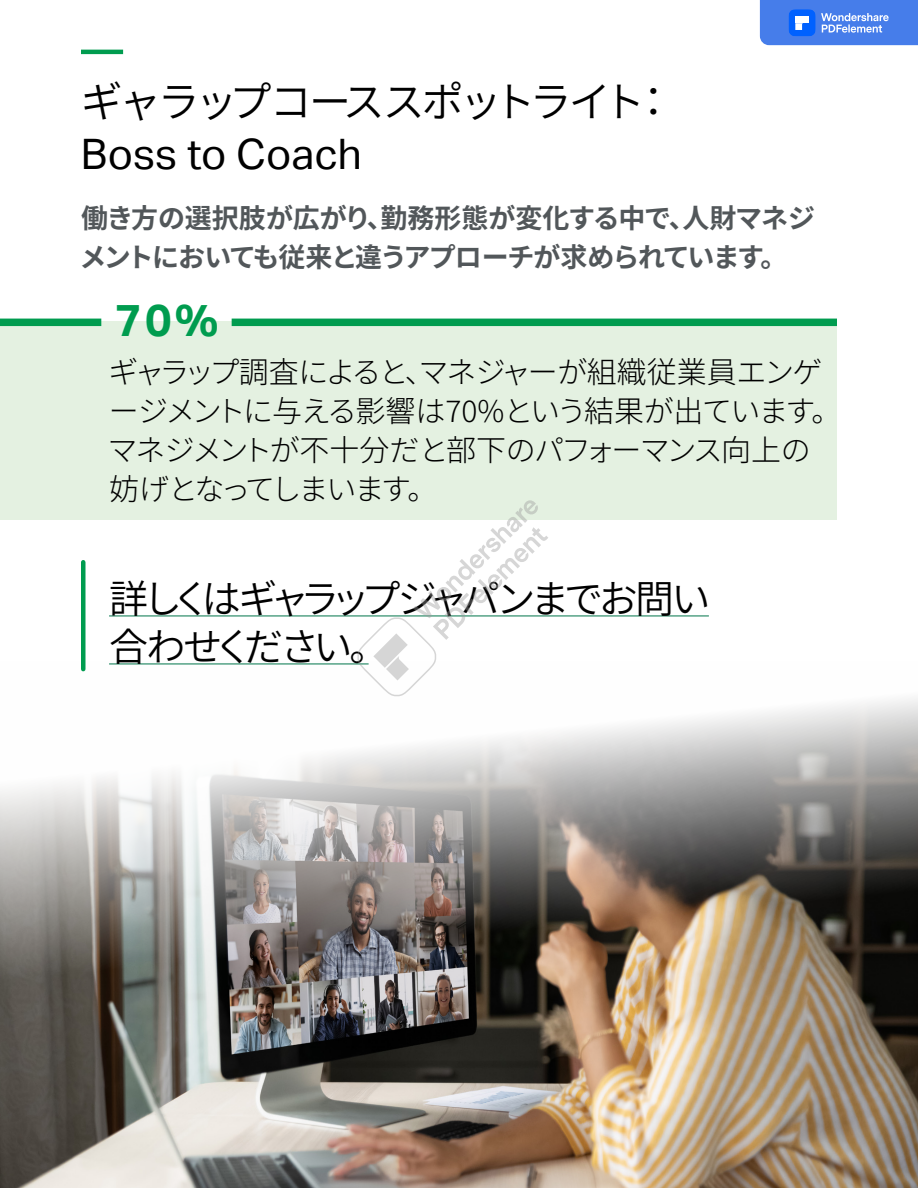
<style>
.page{position:relative;width:918px;height:1188px;background:#fff}
.page>*{position:absolute;margin:0;border:0;box-sizing:border-box;transform-origin:0 0}
.t1{font:700 45px "Aktiv Grotesk";color:#009c4f}
.Headers_btcad_title{font:42px/52.5px "Source Han Sans JP";letter-spacing:-.095em;color:#000}
.Body_body{font:39px/48px "Source Han Sans JP";letter-spacing:-.135em;color:#000}
.btc_body{font:300 30px/39px "Source Han Sans JP";letter-spacing:-.065em;color:#000}
.Body_body-2{font:700 27px/39px "Source Han Sans JP";letter-spacing:-.04em;color:#52575a}
.s1{font-family:"Aktiv Grotesk"}
</style>
<div class="page">
<img style="left:0;top:663px;width:918px;height:525px">
<div style="left:0;top:322px;width:837px;height:198px;background:#e4f1e1"></div>
<div style="left:0;top:319px;width:101px;height:7px;background:#009c4f"></div>
<div style="left:232px;top:319px;width:605px;height:7px;background:#009c4f"></div>
<hr style="left:81px;top:50px;width:42px;height:4px;background:#009c4f">
<hr style="left:109px;top:616px;width:600px;height:1px;background:#00754a">
<hr style="left:109px;top:664px;width:260px;height:1px;background:#00754a">
<div style="left:81px;top:562px;width:5px;height:107px;background:#009c4f"></div>
<svg style="left:351px;top:500px;width:198px;height:203px"></svg>
<svg style="left:760px;top:0;width:158px;height:45px;background:#5085ed"></svg>
<h2 class="Headers_btcad_title" style="left:81px;top:76px;width:595px">ギャラップコーススポットライト：<br><span class="s1">Boss to Coach</span></h2>
<p class="Body_body-2" style="left:79px;top:200px;width:737px">働き方の選択肢が広がり、勤務形態が変化する中で、人財マネジメントにおいても従来と違うアプローチが求められています。</p>
<p class="t1" style="left:115px;top:294px;width:105px">70%</p>
<p class="btc_body" style="left:107px;top:353px;width:736px">ギャラップ調査によると、マネジャーが組織従業員エンゲージメントに与える影響は70%という結果が出ています。マネジメントが不十分だと部下のパフォーマンス向上の妨げとなってしまいます。</p>
<p class="Body_body" style="left:109px;top:575px;width:603px">詳しくはギャラップジャパンまでお問い合わせください。</p>
</div>
